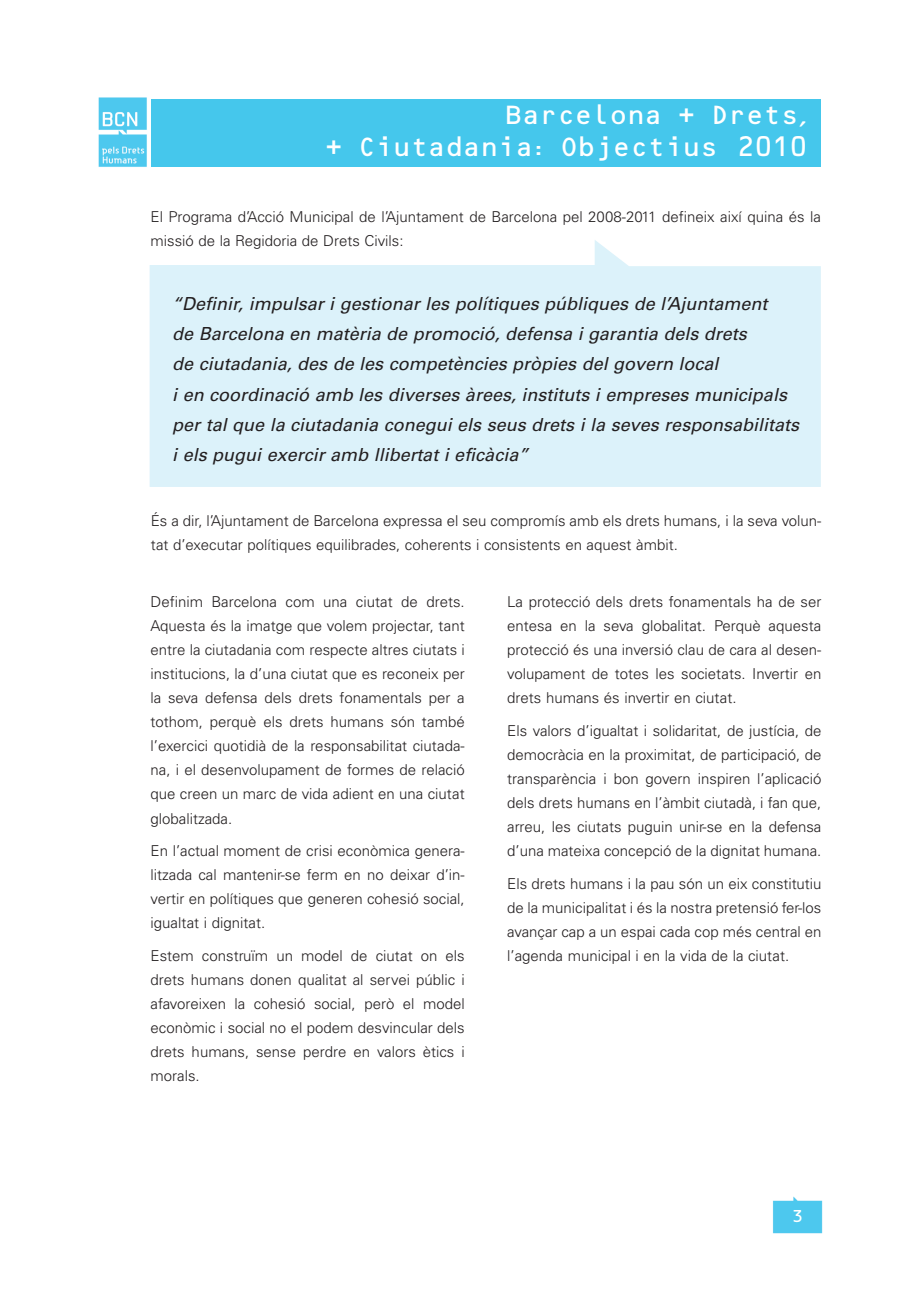
<style>
.page{position:relative;width:920px;height:1290px;background:#fff}
.page>*{position:absolute;margin:0;border:0;box-sizing:border-box;transform-origin:0 0}
.t1{font:27px/32.4px "OCRB Alternate";letter-spacing:-.07em;color:#fff;text-align:right}
.t2{font:italic 18px/30px "Univers";color:#231f20}
.t3{font:16.5px "OCRB";color:#fff}
.t4{font:300 15px/24px "Univers";color:#231f20;text-align:justify}
.s1{font-size:15px}
.s2{font-size:18px}
</style>
<div class="page">
<img style="left:98px;top:97px;width:49px;height:70px">
<div style="left:151px;top:99px;width:670px;height:68px;background:#45c7ec"></div>
<img style="left:773px;top:1196px;width:50px;height:38px">
<svg style="left:150px;top:240px;width:671px;height:247px;background:#dff3fa"></svg>
<h1 class="t1" style="left:324px;top:100px;width:486px">Barcelona + Drets<span class="s1">,<br></span>+ Ciutadania<span class="s2">:</span> Objectius 2010</h1>
<p class="t4" style="left:151px;top:205px;width:672px">El Programa d’Acció Municipal de l’Ajuntament de Barcelona pel 2008-2011 defineix així quina és la missió de la Regidoria de Drets Civils:</p>
<p class="t2" style="left:172px;top:291px;width:629px">“Definir, impulsar i gestionar les polítiques públiques de l’Ajuntament<br>de Barcelona en matèria de promoció, defensa i garantia dels drets<br>de ciutadania, des de les competències pròpies del govern local<br>i en coordinació amb les diverses àrees, instituts i empreses municipals per tal que la ciutadania conegui els seus drets i la seves responsabilitats i els pugui exercir amb llibertat i eficàcia”</p>
<p class="t4" style="left:151px;top:510px;width:672px">És a dir, l’Ajuntament de Barcelona expressa el seu compromís amb els drets humans, i la seva volun&shy;tat d’executar polítiques equilibrades, coherents i consistents en aquest àmbit.</p>
<p class="t4" style="left:151px;top:591px;width:316px">Definim Barcelona com una ciutat de drets.<br>Aquesta és la imatge que volem projectar, tant entre la ciutadania com respecte altres ciutats i institucions, la d’una ciutat que es reconeix per la seva defensa dels drets fonamentals per a tothom, perquè els drets humans són també l’exercici quotidià de la responsabilitat ciutada&shy;na, i el desenvolupament de formes de relació que creen un marc de vida adient en una ciutat globalitzada.</p>
<p class="t4" style="left:151px;top:840px;width:316px">En l’actual moment de crisi econòmica genera&shy;litzada cal mantenir-se ferm en no deixar d’in&shy;vertir en polítiques que generen cohesió social, igualtat i dignitat.</p>
<p class="t4" style="left:151px;top:944px;width:316px">Estem construïm un model de ciutat on els drets humans donen qualitat al servei públic i afavoreixen la cohesió social, però el model econòmic i social no el podem desvincular dels drets humans, sense perdre en valors ètics i morals.</p>
<p class="t4" style="left:507px;top:591px;width:316px">La protecció dels drets fonamentals ha de ser entesa en la seva globalitat. Perquè aquesta protecció és una inversió clau de cara al desen&shy;volupament de totes les societats. Invertir en drets humans és invertir en ciutat.</p>
<p class="t4" style="left:507px;top:720px;width:316px">Els valors d’igualtat i solidaritat, de justícia, de democràcia en la proximitat, de participació, de transparència i bon govern inspiren l’aplicació dels drets humans en l’àmbit ciutadà, i fan que, arreu, les ciutats puguin unir-se en la defensa d’una mateixa concepció de la dignitat humana.</p>
<p class="t4" style="left:507px;top:872px;width:316px">Els drets humans i la pau són un eix constitutiu de la municipalitat i és la nostra pretensió fer-los avançar cap a un espai cada cop més central en l’agenda municipal i en la vida de la ciutat.</p>
<p class="t3" style="left:792px;top:1210px;width:13px">3</p>
</div>
